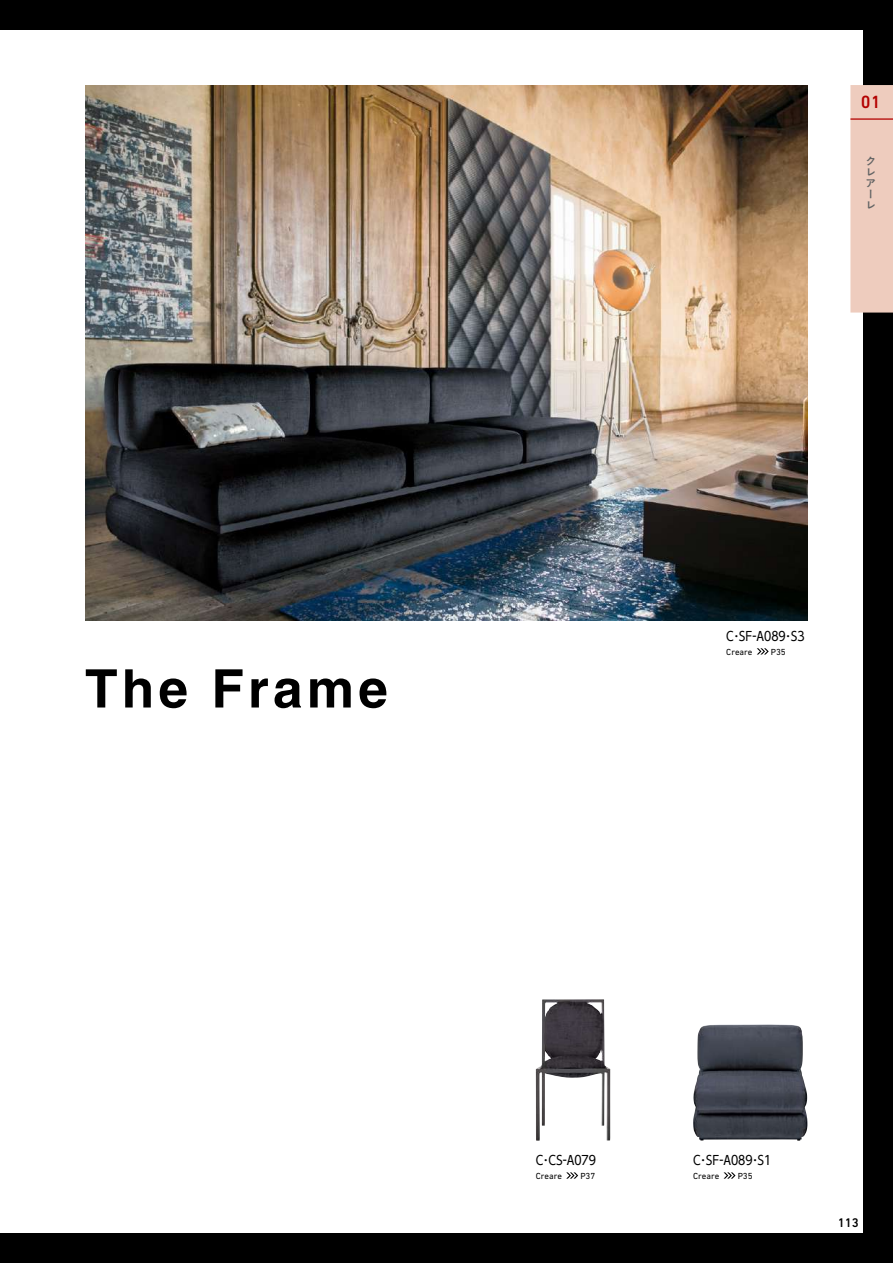
<style>
.page{position:relative;width:893px;height:1263px;background:#fff}
.page>*{position:absolute;margin:0;border:0;box-sizing:border-box;transform-origin:0 0}
.t1{font:700 53.1px "Helvetica LT Std";letter-spacing:.08em;color:#000}
.t2{font:500 18px "DIN Next LT Pro";color:#b30000}
.t3{font:12.75px "UD Shin Go C Osez Pr 6";color:#000}
.t4{font:500 12.75px "DIN Next LT Pro";color:#000}
.t5{font:10.65px/11.1px "Koburina Go Std W6";color:#636464}
.t6{font:9px "DIN Next LT Pro";color:#000}
.s1{font-family:"UD Shin Go Pro";font-weight:300}
.s2{font-family:"UD Shin Go Pro"}
</style>
<div class="page">
<div style="left:0;top:0;width:893px;height:30px;background:#000"></div>
<div style="left:863px;top:0;width:30px;height:1245px;background:#000"></div>
<div style="left:0;top:1233px;width:893px;height:30px;background:#000"></div>
<img style="left:85px;top:85px;width:723px;height:536px">
<img style="left:536px;top:999px;width:74px;height:142px">
<svg style="left:566px;top:1172px;width:12px;height:6px"></svg>
<svg style="left:724px;top:1172px;width:11px;height:6px"></svg>
<svg style="left:757px;top:648px;width:12px;height:6px"></svg>
<img style="left:693px;top:1024px;width:114px;height:117px">
<div style="left:850px;top:85px;width:43px;height:228px;background:#eeccbe"></div>
<hr style="left:850px;top:118px;width:43px;height:2px;background:#b30000">
<h1 class="t1" style="left:85px;top:656px;width:304px">The Frame</h1>
<h2 class="t2" style="left:861px;top:92px;width:21px">01</h2>
<p class="t5" style="left:865px;top:155px;width:11px">クレアーレ</p>
<p class="t3" style="left:726px;top:626px;width:80px">C<span class="s1">・</span>SF<span class="s2">-</span>A089<span class="s1">・</span>S3</p>
<p class="t6" style="left:726px;top:646px;width:28px">Creare</p>
<p class="t6" style="left:771px;top:646px;width:16px">P35</p>
<p class="t3" style="left:536px;top:1150px;width:62px">C<span class="s1">・</span>CS<span class="s2">-</span>A079</p>
<p class="t6" style="left:536px;top:1170px;width:28px">Creare</p>
<p class="t6" style="left:580px;top:1170px;width:16px">P37</p>
<p class="t3" style="left:693px;top:1150px;width:80px">C<span class="s1">・</span>SF<span class="s2">-</span>A089<span class="s1">・</span>S1</p>
<p class="t6" style="left:693px;top:1170px;width:28px">Creare</p>
<p class="t6" style="left:738px;top:1170px;width:16px">P35</p>
<p class="t4" style="left:838px;top:1215px;width:23px">113</p>
</div>
